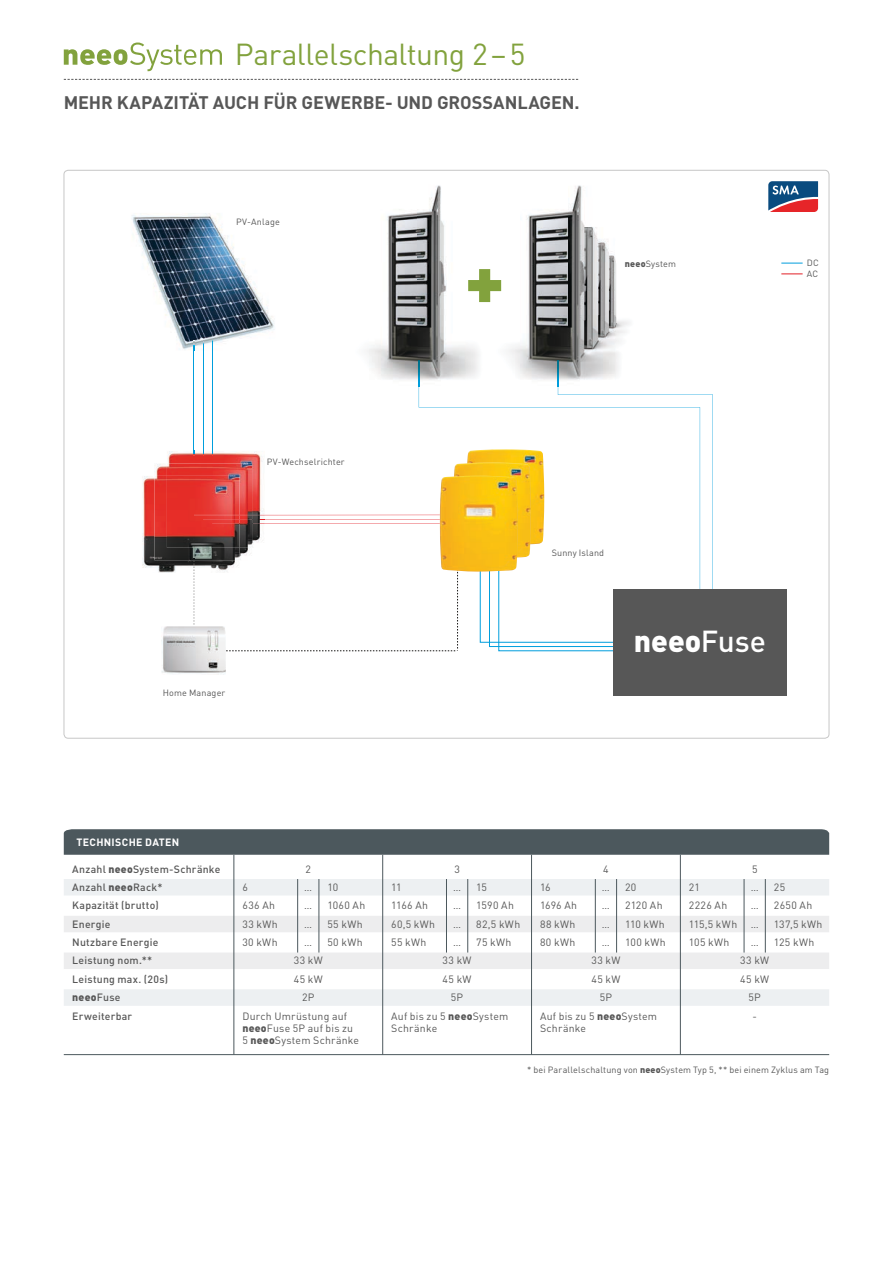
<style>
.page{position:relative;width:893px;height:1263px;background:#fff}
.page>*{position:absolute;margin:0;border:0;box-sizing:border-box;transform-origin:0 0}
.t1{font:30px "DIN";letter-spacing:-.02em;color:#82a23d}
.t2{font:900 30px "DIN";color:#fff}
.t3{font:700 18px "DIN";letter-spacing:-.005em;color:#575757}
.t4{font:10.5px "DIN";letter-spacing:.03em;color:#575757}
.t5{font:500 10.5px "DIN";letter-spacing:.02em;color:#575757}
.t6{font:700 10.5px "DIN";letter-spacing:.03em;color:#fff}
.t7{font:900 10.5px "DIN";color:#575757}
.t8{font:9px/10.8px "DIN";letter-spacing:.015em;color:#575757}
.s1{font-weight:900}
.s2{font-weight:500}
</style>
<div class="page">
<hr style="left:194px;top:340px;width:1px;height:121px;background:#009edd">
<hr style="left:203px;top:340px;width:1px;height:121px;background:#009edd">
<hr style="left:212px;top:340px;width:1px;height:121px;background:#009edd">
<div style="left:64px;top:879px;width:765px;height:16px;background:#edf0f2"></div>
<div style="left:64px;top:916px;width:765px;height:16px;background:#ededee"></div>
<div style="left:64px;top:952px;width:765px;height:17px;background:#ededee"></div>
<div style="left:64px;top:989px;width:765px;height:17px;background:#edf0f2"></div>
<svg style="left:64px;top:79px;width:514px;height:1px"></svg>
<svg style="left:64px;top:43px;width:158px;height:28px"></svg>
<svg style="left:768px;top:181px;width:51px;height:31px"></svg>
<svg style="left:64px;top:829px;width:765px;height:26px"></svg>
<hr style="left:319px;top:879px;width:1px;height:73px;background:#4c585d">
<hr style="left:297px;top:879px;width:1px;height:73px;background:#4c585d">
<hr style="left:467px;top:879px;width:1px;height:73px;background:#4c585d">
<hr style="left:446px;top:879px;width:1px;height:73px;background:#4c585d">
<hr style="left:616px;top:879px;width:1px;height:73px;background:#4c585d">
<hr style="left:595px;top:879px;width:1px;height:73px;background:#4c585d">
<hr style="left:765px;top:879px;width:1px;height:73px;background:#4c585d">
<hr style="left:744px;top:879px;width:1px;height:73px;background:#4c585d">
<hr style="left:234px;top:855px;width:1px;height:199px;background:#4c585d">
<hr style="left:382px;top:855px;width:1px;height:199px;background:#4c585d">
<hr style="left:531px;top:855px;width:1px;height:199px;background:#4c585d">
<hr style="left:680px;top:855px;width:1px;height:199px;background:#4c585d">
<hr style="left:64px;top:1054px;width:765px;height:1px;background:#4c585d">
<img style="left:132px;top:213px;width:142px;height:138px">
<div style="left:613px;top:589px;width:174px;height:107px;background:#575757"></div>
<img style="left:367px;top:185px;width:262px;height:176px">
<img style="left:468px;top:269px;width:4px;height:33px">
<img style="left:472px;top:333px;width:42px;height:28px">
<img style="left:472px;top:269px;width:29px;height:33px">
<img style="left:167px;top:451px;width:27px;height:12px">
<img style="left:167px;top:463px;width:27px;height:13px">
<img style="left:142px;top:476px;width:52px;height:97px">
<img style="left:154px;top:476px;width:40px;height:84px">
<img style="left:167px;top:476px;width:27px;height:72px">
<svg style="left:194px;top:361px;width:519px;height:290px"></svg>
<svg style="left:781px;top:263px;width:22px;height:1px"></svg>
<svg style="left:781px;top:274px;width:22px;height:1px"></svg>
<img style="left:161px;top:627px;width:65px;height:47px">
<h1 class="t1" style="left:235px;top:35px;width:292px">Parallelschaltung 2 – 5</h1>
<h2 class="t3" style="left:64px;top:90px;width:517px">MEHR KAPAZITÄT AUCH FÜR GEWERBE- UND GROSSANLAGEN.</h2>
<p class="t8" style="left:236px;top:216px;width:45px">PV-Anlage</p>
<p class="t8" style="left:267px;top:456px;width:79px">PV-Wechselrichter</p>
<p class="t8" style="left:163px;top:687px;width:64px">Home Manager</p>
<p class="t6" style="left:77px;top:835px;width:104px">TECHNISCHE DATEN</p>
<p class="t8" style="left:625px;top:258px;width:53px"><span class="s1">neeo</span>System</p>
<p class="t8" style="left:807px;top:257px;width:13px">DC<br>AC</p>
<p class="t8" style="left:552px;top:547px;width:54px">Sunny Island</p>
<h1 class="t2" style="left:634px;top:621px;width:133px">neeo<span class="s2">Fuse</span></h1>
<p class="t5" style="left:72px;top:862px;width:150px">Anzahl <span class="s1">neeo</span>System-Schränke</p>
<p class="t4" style="left:306px;top:862px;width:7px">2</p>
<p class="t4" style="left:454px;top:862px;width:7px">3</p>
<p class="t4" style="left:603px;top:862px;width:7px">4</p>
<p class="t4" style="left:752px;top:862px;width:7px">5</p>
<p class="t5" style="left:72px;top:880px;width:92px">Anzahl <span class="s1">neeo</span>Rack*</p>
<p class="t4" style="left:242px;top:880px;width:7px">6</p>
<p class="t4" style="left:304px;top:880px;width:9px">…</p>
<p class="t4" style="left:327px;top:880px;width:12px">10</p>
<p class="t4" style="left:391px;top:880px;width:12px">11</p>
<p class="t4" style="left:453px;top:880px;width:9px">…</p>
<p class="t4" style="left:476px;top:880px;width:12px">15</p>
<p class="t4" style="left:540px;top:880px;width:12px">16</p>
<p class="t4" style="left:602px;top:880px;width:9px">…</p>
<p class="t4" style="left:625px;top:880px;width:13px">20</p>
<p class="t4" style="left:689px;top:880px;width:13px">21</p>
<p class="t4" style="left:751px;top:880px;width:9px">…</p>
<p class="t4" style="left:774px;top:880px;width:13px">25</p>
<p class="t5" style="left:72px;top:899px;width:88px">Kapazität (brutto)</p>
<p class="t4" style="left:242px;top:899px;width:34px">636 Ah</p>
<p class="t4" style="left:304px;top:899px;width:9px">…</p>
<p class="t4" style="left:327px;top:899px;width:39px">1060 Ah</p>
<p class="t4" style="left:391px;top:899px;width:38px">1166 Ah</p>
<p class="t4" style="left:453px;top:899px;width:9px">…</p>
<p class="t4" style="left:476px;top:899px;width:39px">1590 Ah</p>
<p class="t4" style="left:540px;top:899px;width:39px">1696 Ah</p>
<p class="t4" style="left:602px;top:899px;width:9px">…</p>
<p class="t4" style="left:625px;top:899px;width:39px">2120 Ah</p>
<p class="t4" style="left:689px;top:899px;width:40px">2226 Ah</p>
<p class="t4" style="left:751px;top:899px;width:9px">…</p>
<p class="t4" style="left:774px;top:899px;width:40px">2650 Ah</p>
<p class="t5" style="left:72px;top:917px;width:40px">Energie</p>
<p class="t4" style="left:242px;top:917px;width:37px">33 kWh</p>
<p class="t4" style="left:304px;top:917px;width:9px">…</p>
<p class="t4" style="left:327px;top:917px;width:37px">55 kWh</p>
<p class="t4" style="left:391px;top:917px;width:45px">60,5 kWh</p>
<p class="t4" style="left:453px;top:917px;width:9px">…</p>
<p class="t4" style="left:476px;top:917px;width:46px">82,5 kWh</p>
<p class="t4" style="left:540px;top:917px;width:37px">88 kWh</p>
<p class="t4" style="left:602px;top:917px;width:9px">…</p>
<p class="t4" style="left:625px;top:917px;width:41px">110 kWh</p>
<p class="t4" style="left:689px;top:917px;width:50px">115,5 kWh</p>
<p class="t4" style="left:751px;top:917px;width:9px">…</p>
<p class="t4" style="left:774px;top:917px;width:50px">137,5 kWh</p>
<p class="t5" style="left:72px;top:935px;width:88px">Nutzbare Energie</p>
<p class="t4" style="left:242px;top:936px;width:37px">30 kWh</p>
<p class="t4" style="left:304px;top:936px;width:9px">…</p>
<p class="t4" style="left:327px;top:936px;width:37px">50 kWh</p>
<p class="t4" style="left:391px;top:936px;width:37px">55 kWh</p>
<p class="t4" style="left:453px;top:936px;width:9px">…</p>
<p class="t4" style="left:476px;top:936px;width:37px">75 kWh</p>
<p class="t4" style="left:540px;top:936px;width:37px">80 kWh</p>
<p class="t4" style="left:602px;top:936px;width:9px">…</p>
<p class="t4" style="left:625px;top:936px;width:42px">100 kWh</p>
<p class="t4" style="left:689px;top:936px;width:42px">105 kWh</p>
<p class="t4" style="left:751px;top:936px;width:9px">…</p>
<p class="t4" style="left:774px;top:936px;width:42px">125 kWh</p>
<p class="t5" style="left:72px;top:954px;width:82px">Leistung nom.**</p>
<p class="t4" style="left:294px;top:954px;width:31px">33 kW</p>
<p class="t4" style="left:443px;top:954px;width:31px">33 kW</p>
<p class="t4" style="left:591px;top:954px;width:31px">33 kW</p>
<p class="t4" style="left:740px;top:954px;width:31px">33 kW</p>
<p class="t5" style="left:72px;top:972px;width:97px">Leistung max. (20s)</p>
<p class="t4" style="left:294px;top:972px;width:30px">45 kW</p>
<p class="t4" style="left:443px;top:972px;width:30px">45 kW</p>
<p class="t4" style="left:591px;top:972px;width:30px">45 kW</p>
<p class="t4" style="left:740px;top:972px;width:30px">45 kW</p>
<p class="t7" style="left:72px;top:990px;width:50px">neeo<span class="s2">Fuse</span></p>
<p class="t4" style="left:302px;top:991px;width:14px">2P</p>
<p class="t4" style="left:451px;top:991px;width:14px">5P</p>
<p class="t4" style="left:600px;top:991px;width:14px">5P</p>
<p class="t4" style="left:749px;top:991px;width:14px">5P</p>
<p class="t5" style="left:72px;top:1009px;width:61px">Erweiterbar</p>
<p class="t4" style="left:242px;top:1009px;width:106px">Durch Umrüstung auf</p>
<p class="t4" style="left:391px;top:1009px;width:119px">Auf bis zu 5 <span class="s1">neeo</span>System</p>
<p class="t4" style="left:540px;top:1009px;width:119px">Auf bis zu 5 <span class="s1">neeo</span>System</p>
<p class="t4" style="left:752px;top:1009px;width:6px">-</p>
<p class="t4" style="left:242px;top:1021px;width:112px"><span class="s1">neeo</span>Fuse 5P auf bis zu</p>
<p class="t4" style="left:391px;top:1021px;width:48px">Schränke</p>
<p class="t4" style="left:540px;top:1021px;width:48px">Schränke</p>
<p class="t4" style="left:242px;top:1033px;width:118px">5 <span class="s1">neeo</span>System Schränke</p>
<p class="t8" style="left:527px;top:1064px;width:304px">* bei Parallelschaltung von <span class="s1">neeo</span>System Typ 5, ** bei einem Zyklus am Tag</p>
</div>
